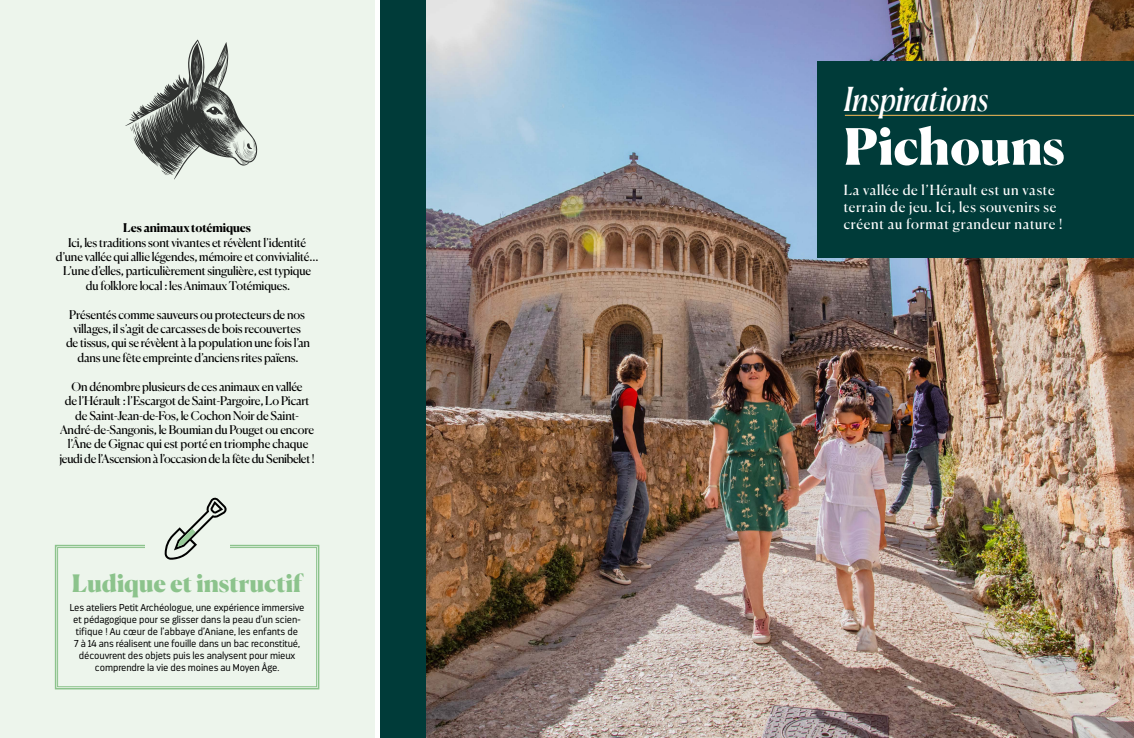
<style>
.page{position:relative;width:1134px;height:738px;background:#fff}
.page>*{position:absolute;margin:0;border:0;box-sizing:border-box;transform-origin:0 0}
.t1{font:900 50px "Canela";color:#fff}
.t2{font:italic 33px "Canela";color:#fff}
.t3{font:900 24px "Canela";letter-spacing:-.005em;color:#97cb98}
.t4{font:14px/16.8px "Canela";letter-spacing:.045em;color:#fff}
.t5{font:12px/14.4px "Canela";letter-spacing:-.015em;color:#000;text-align:center}
.t6{font:700 12px "Canela";letter-spacing:-.015em;color:#000}
.t7{font:300 10px/12px "Darwin";letter-spacing:-.01em;color:#000;text-align:center}
</style>
<div class="page">
<img style="left:425px;top:0;width:709px;height:737px">
<div style="left:818px;top:61px;width:316px;height:197px;background:#003b39"></div>
<hr style="left:845px;top:115px;width:289px;height:1px;background:#fabc58">
<div style="left:0;top:0;width:374px;height:737px;background:#edf5ec"></div>
<svg style="left:125px;top:39px;width:133px;height:140px"></svg>
<div style="left:380px;top:0;width:45px;height:737px;background:#003b39"></div>
<svg style="left:54px;top:544px;width:266px;height:145px"></svg>
<div style="left:57px;top:547px;width:260px;height:139px;border:1px solid #97cb98"></div>
<div style="left:145px;top:535px;width:84px;height:19px;background:#edf5ec"></div>
<svg style="left:165px;top:497px;width:62px;height:62px"></svg>
<p class="t2" style="left:844px;top:73px;width:146px">Inspirations</p>
<p class="t1" style="left:844px;top:107px;width:223px">Pichouns</p>
<p class="t4" style="left:844px;top:180px;width:214px">La vallée de l’Hérault est un vaste terrain de jeu. Ici, les souvenirs se</p>
<p class="t6" style="left:123px;top:218px;width:129px">Les animaux totémiques</p>
<p class="t4" style="left:844px;top:214px;width:220px">créent au format grandeur nature !</p>
<p class="t5" style="left:56px;top:234px;width:264px">Ici, les traditions sont vivantes et révèlent l’identité d’une vallée qui allie légendes, mémoire et convivialité...</p>
<p class="t5" style="left:63px;top:263px;width:250px">L’une d’elles, particulièrement singulière, est typique du folklore local : les Animaux Totémiques.</p>
<p class="t5" style="left:66px;top:306px;width:246px">Présentés comme sauveurs ou protecteurs de nos villages, il s’agit de carcasses de bois recouvertes<br>de tissus, qui se révèlent à la population une fois l’an dans une fête empreinte d’anciens rites païens.</p>
<p class="t5" style="left:60px;top:378px;width:257px">On dénombre plusieurs de ces animaux en vallée<br>de l’Hérault : l’Escargot de Saint-Pargoire, Lo Picart de Saint-Jean-de-Fos, le Cochon Noir de Saint-André-de-Sangonis, le Boumian du Pouget ou encore l’Âne de Gignac qui est porté en triomphe chaque jeudi de l’Ascension à l’occasion de la fête du Senibelet !</p>
<h3 class="t3" style="left:72px;top:564px;width:232px">Ludique et instructif</h3>
<p class="t7" style="left:70px;top:600px;width:236px">Les ateliers Petit Archéologue, une expérience immersive et pédagogique pour se glisser dans la peau d’un scien&shy;tifique ! Au cœur de l’abbaye d’Aniane, les enfants de<br>7 à 14 ans réalisent une fouille dans un bac reconstitué, découvrent des objets puis les analysent pour mieux comprendre la vie des moines au Moyen Âge.</p>
</div>
